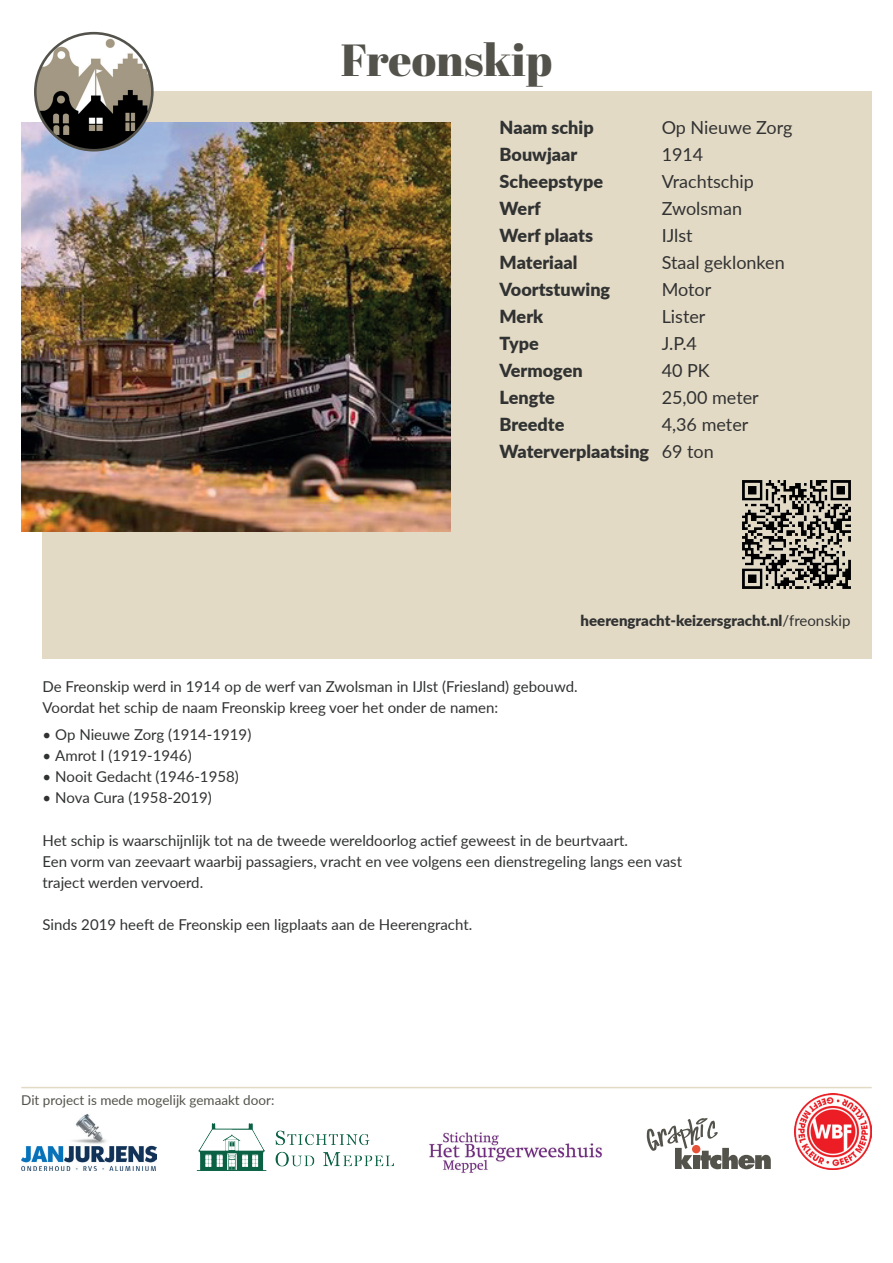
<style>
.page{position:relative;width:893px;height:1263px;background:#fff}
.page>*{position:absolute;margin:0;border:0;box-sizing:border-box;transform-origin:0 0}
.t1{font:45px "Abril Fatface";color:#53524b}
.t2{font:900 18px "Lato";color:#313232}
.t3{font:18px "Lato";color:#313232}
.t4{font:15px/21px "Lato";color:#313232}
.t5{font:900 15px "Lato";color:#313232}
.t6{font:13.5px "Lato";color:#53524b}
.s1{font-weight:400}
</style>
<div class="page">
<hr style="left:21px;top:1087px;width:851px;height:1px;background:#e3dac6">
<img style="left:21px;top:1114px;width:135px;height:56px">
<img style="left:197px;top:1123px;width:197px;height:48px">
<img style="left:429px;top:1132px;width:173px;height:41px">
<img style="left:795px;top:1093px;width:77px;height:77px">
<svg style="left:647px;top:1118px;width:124px;height:51px"></svg>
<div style="left:692px;top:1145px;width:8px;height:8px;background:#e65339;border-radius:50%"></div>
<div style="left:43px;top:91px;width:829px;height:568px;background:#e3dac6"></div>
<img style="left:21px;top:122px;width:429px;height:409px">
<img style="left:742px;top:480px;width:108px;height:109px">
<img style="left:35px;top:33px;width:117px;height:117px;border-radius:59px">
<div style="left:34px;top:32px;width:120px;height:119px;border:3px solid #53524b;border-radius:50%"></div>
<p class="t1" style="left:341px;top:29px;width:213px">Freonskip</p>
<p class="t2" style="left:500px;top:113px;width:96px">Naam schip</p>
<p class="t3" style="left:662px;top:114px;width:132px">Op Nieuwe Zorg</p>
<p class="t2" style="left:500px;top:140px;width:79px">Bouwjaar</p>
<p class="t3" style="left:662px;top:141px;width:43px">1914</p>
<p class="t2" style="left:500px;top:167px;width:105px">Scheepstype</p>
<p class="t3" style="left:662px;top:168px;width:94px">Vrachtschip</p>
<p class="t2" style="left:500px;top:194px;width:43px">Werf</p>
<p class="t3" style="left:662px;top:195px;width:82px">Zwolsman</p>
<p class="t2" style="left:500px;top:221px;width:95px">Werf plaats</p>
<p class="t3" style="left:662px;top:222px;width:32px">IJlst</p>
<p class="t2" style="left:500px;top:248px;width:79px">Materiaal</p>
<p class="t3" style="left:662px;top:249px;width:125px">Staal geklonken</p>
<p class="t2" style="left:500px;top:275px;width:112px">Voortstuwing</p>
<p class="t3" style="left:662px;top:276px;width:51px">Motor</p>
<p class="t2" style="left:500px;top:302px;width:45px">Merk</p>
<p class="t3" style="left:662px;top:303px;width:45px">Lister</p>
<p class="t2" style="left:500px;top:329px;width:41px">Type</p>
<p class="t3" style="left:662px;top:330px;width:37px">J.P.4</p>
<p class="t2" style="left:500px;top:356px;width:84px">Vermogen</p>
<p class="t3" style="left:662px;top:357px;width:50px">40 PK</p>
<p class="t2" style="left:500px;top:383px;width:57px">Lengte</p>
<p class="t3" style="left:662px;top:384px;width:99px">25,00 meter</p>
<p class="t2" style="left:500px;top:410px;width:66px">Breedte</p>
<p class="t3" style="left:662px;top:411px;width:88px">4,36 meter</p>
<p class="t2" style="left:500px;top:437px;width:216px">Waterverplaatsing <span class="s1">69 ton</span></p>
<p class="t5" style="left:581px;top:609px;width:271px">heerengracht-keizersgracht.nl<span class="s1">/freonskip</span></p>
<p class="t4" style="left:43px;top:676px;width:537px">De Freonskip werd in 1914 op de werf van Zwolsman in IJlst (Friesland) gebouwd.</p>
<p class="t4" style="left:43px;top:697px;width:457px">Voordat het schip de naam Freonskip kreeg voer het onder de namen:</p>
<p class="t4" style="left:43px;top:724px;width:210px">• Op Nieuwe Zorg (1914-1919)</p>
<p class="t4" style="left:43px;top:745px;width:151px">• Amrot I (1919-1946)</p>
<p class="t4" style="left:43px;top:766px;width:198px">• Nooit Gedacht (1946-1958)</p>
<p class="t4" style="left:43px;top:787px;width:171px">• Nova Cura (1958-2019)</p>
<p class="t4" style="left:43px;top:829px;width:641px">Het schip is waarschijnlijk tot na de tweede wereldoorlog actief geweest in de beurtvaart.<br>Een vorm van zeevaart waarbij passagiers, vracht en vee volgens een dienstregeling langs een vast traject werden vervoerd.</p>
<p class="t4" style="left:43px;top:913px;width:431px">Sinds 2019 heeft de Freonskip een ligplaats aan de Heerengracht.</p>
<p class="t6" style="left:21px;top:1090px;width:255px">Dit project is mede mogelijk gemaakt door:</p>
</div>
